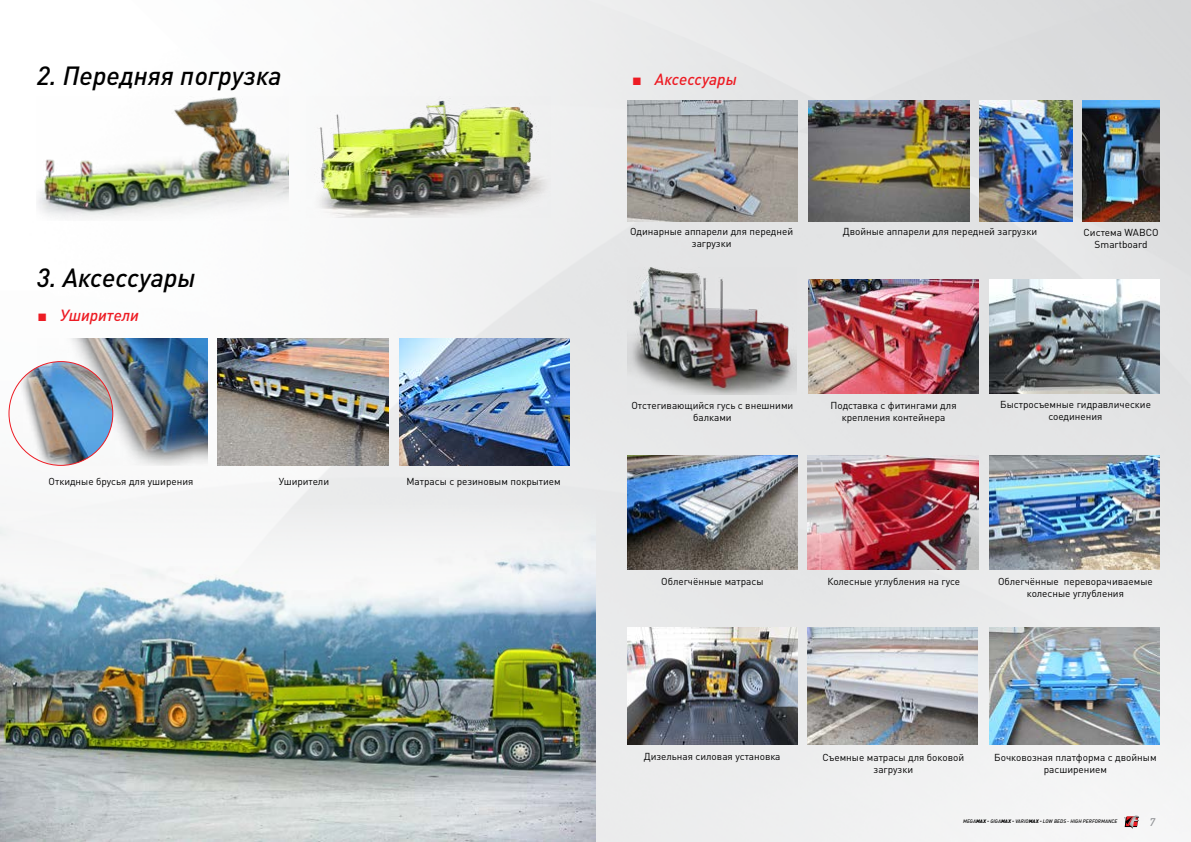
<style>
.page{position:relative;width:1191px;height:842px;background:#fff}
.page>*{position:absolute;margin:0;border:0;box-sizing:border-box;transform-origin:0 0}
.t1{font:italic 500 26px "DIN Pro";color:#000}
.t2{font:italic 500 16px "DIN Pro";color:#ed1b23}
.t3{font:italic 500 11px "DIN Pro";color:#939598}
.t4{font:10px/12px "DIN Pro";color:#000;text-align:center}
.t5{font:italic 500 5px "DIN Pro";letter-spacing:.01em;color:#000}
.s1{font-family:"Arial";font-weight:700}
.s2{font-weight:900}
</style>
<div class="page">
<img style="left:8px;top:0;width:1183px;height:842px">
<svg style="left:1124px;top:816px;width:15px;height:13px"></svg>
<img style="left:37px;top:338px;width:170px;height:128px">
<img style="left:9px;top:362px;width:104px;height:103px;border-radius:52px">
<img style="left:979px;top:100px;width:93px;height:121px">
<img style="left:989px;top:280px;width:170px;height:113px">
<img style="left:808px;top:280px;width:170px;height:113px">
<img style="left:628px;top:267px;width:169px;height:127px">
<img style="left:627px;top:100px;width:170px;height:121px">
<img style="left:807px;top:627px;width:171px;height:117px">
<img style="left:808px;top:456px;width:170px;height:113px">
<img style="left:399px;top:338px;width:171px;height:128px">
<img style="left:989px;top:456px;width:170px;height:113px">
<img style="left:627px;top:456px;width:170px;height:113px">
<img style="left:218px;top:338px;width:170px;height:128px">
<img style="left:36px;top:97px;width:253px;height:124px">
<img style="left:307px;top:97px;width:243px;height:121px">
<img style="left:0;top:503px;width:595px;height:339px">
<img style="left:1082px;top:100px;width:77px;height:121px">
<img style="left:627px;top:627px;width:170px;height:117px">
<img style="left:808px;top:100px;width:161px;height:121px">
<img style="left:989px;top:627px;width:170px;height:117px">
<h1 class="t1" style="left:37px;top:54px;width:246px">2. Передняя погрузка</h1>
<h1 class="t1" style="left:37px;top:257px;width:160px">3. Аксессуары</h1>
<h2 class="t2" style="left:37px;top:303px;width:103px"><span class="s1">■</span> Уширители</h2>
<p class="t4" style="left:49px;top:474px;width:146px">Откидные брусья для уширения</p>
<p class="t4" style="left:279px;top:474px;width:52px">Уширители</p>
<p class="t4" style="left:406px;top:474px;width:156px">Матрасы с резиновым покрытием</p>
<h2 class="t2" style="left:632px;top:66px;width:106px"><span class="s1">■</span> Аксессуары</h2>
<p class="t4" style="left:630px;top:224px;width:164px">Одинарные аппарели для передней загрузки</p>
<p class="t4" style="left:842px;top:224px;width:196px">Двойные аппарели для передней загрузки</p>
<p class="t4" style="left:1083px;top:225px;width:76px">Система WABCO<br>Smartboard</p>
<p class="t4" style="left:631px;top:398px;width:163px">Отстегивающийся гусь с внешними балками</p>
<p class="t4" style="left:830px;top:398px;width:127px">Подставка с фитингами для крепления контейнера</p>
<p class="t4" style="left:1000px;top:398px;width:152px">Быстросъемные гидравлические соединения</p>
<p class="t4" style="left:661px;top:574px;width:104px">Облегчённые матрасы</p>
<p class="t4" style="left:827px;top:574px;width:134px">Колесные углубления на гусе</p>
<p class="t4" style="left:998px;top:574px;width:156px">Облегчённые переворачиваемые колесные углубления</p>
<p class="t4" style="left:644px;top:749px;width:138px">Дизельная силовая установка</p>
<p class="t4" style="left:822px;top:750px;width:143px">Съемные матрасы для боковой загрузки</p>
<p class="t4" style="left:994px;top:750px;width:164px">Бочковозная платформа с двойным расширением</p>
<p class="t5" style="left:963px;top:817px;width:156px">MEGA<span class="s2">MAX -</span> GIGA<span class="s2">MAX -</span> VARIO<span class="s2">MAX -</span> LOW BEDS - HIGH PERFORMANCE</p>
<p class="t3" style="left:1149px;top:813px;width:7px">7</p>
</div>
